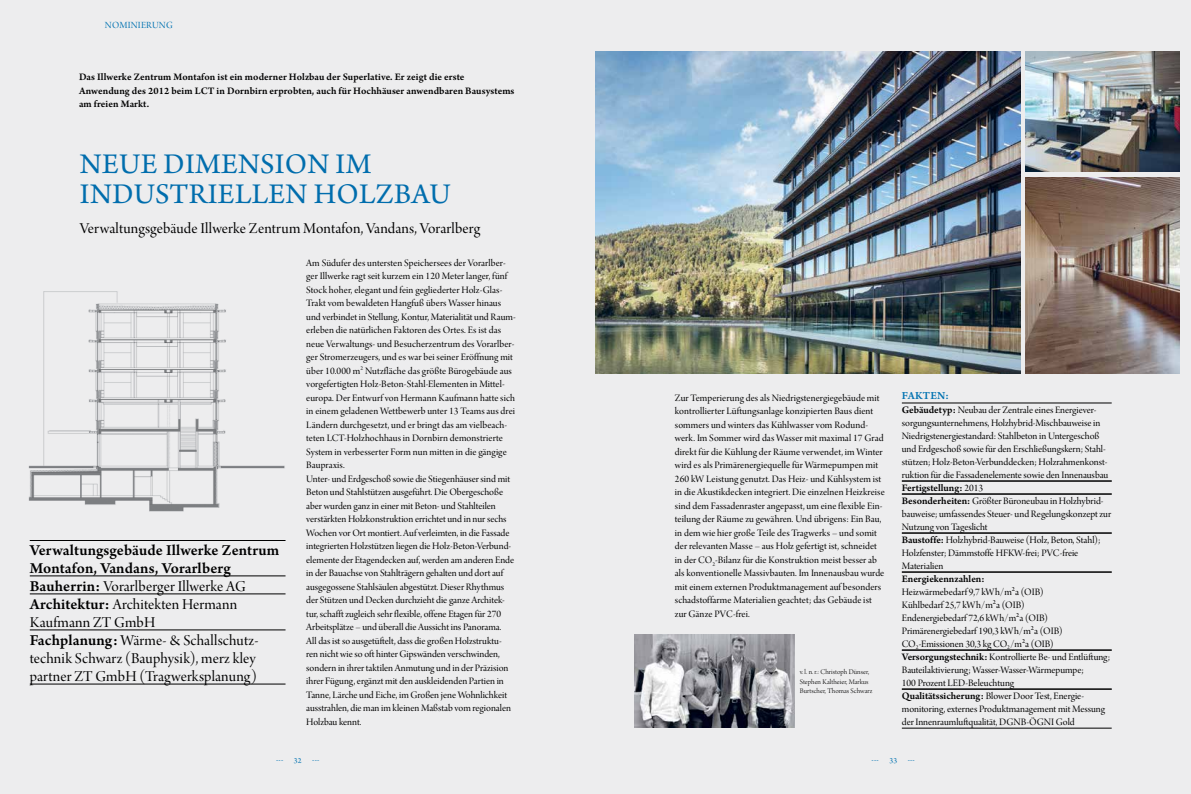
<style>
.page{position:relative;width:1191px;height:794px;background:#fff}
.page>*{position:absolute;margin:0;border:0;box-sizing:border-box;transform-origin:0 0}
.t1{font:30px/30px "Arno Pro";letter-spacing:.01em;color:#006dad}
.t2{font:16px/18px "Arno Pro Display";letter-spacing:.005em;color:#000}
.t3{font:600 16px/18px "Arno Pro";letter-spacing:.005em;color:#000}
.t4{font:600 11.4px "Arno Pro";color:#0072b1}
.t5{font:10.5px/13.5px "Arno Pro Display";color:#000}
.t6{font:600 10.5px/13.5px "Arno Pro";letter-spacing:.01em;color:#000}
.t7{font:10px "Arno Pro Display";color:#0072b1}
.t8{font:8px "Arno Pro";color:#0072b1}
.t9{font:7.5px/9.5px "Arno Pro Light Display";letter-spacing:.01em;color:#000}
.s1{font-family:"Arno Pro";font-weight:600}
.s2{font-family:"Arno Pro Display";font-weight:400}
</style>
<div class="page">
<div style="left:0;top:0;width:595px;height:794px;background:#ededee"></div>
<div style="left:595px;top:0;width:596px;height:794px;background:#ededee"></div>
<hr style="left:30px;top:540px;width:255px;height:1px;background:#000">
<hr style="left:30px;top:576px;width:255px;height:1px;background:#000">
<hr style="left:30px;top:594px;width:255px;height:1px;background:#000">
<hr style="left:30px;top:630px;width:255px;height:1px;background:#000">
<hr style="left:30px;top:684px;width:255px;height:1px;background:#000">
<img style="left:595px;top:51px;width:425px;height:323px">
<img style="left:1025px;top:177px;width:154px;height:197px">
<img style="left:1025px;top:51px;width:154px;height:121px">
<hr style="left:902px;top:403px;width:209px;height:1px;background:#000">
<hr style="left:902px;top:481px;width:209px;height:1px;background:#000">
<hr style="left:902px;top:494px;width:209px;height:1px;background:#000">
<hr style="left:902px;top:533px;width:209px;height:1px;background:#000">
<hr style="left:902px;top:572px;width:209px;height:1px;background:#000">
<hr style="left:902px;top:650px;width:209px;height:1px;background:#000">
<hr style="left:902px;top:689px;width:209px;height:1px;background:#000">
<hr style="left:902px;top:728px;width:209px;height:1px;background:#000">
<img style="left:634px;top:634px;width:160px;height:93px">
<img style="left:28px;top:291px;width:257px;height:221px">
<p class="t7" style="left:105px;top:20px;width:30px">NOMINIERUNG</p>
<p class="t6" style="left:79px;top:71px;width:387px">Das Illwerke Zentrum Montafon ist ein moderner Holzbau der Superlative. Er zeigt die erste<br>Anwendung des 2012 beim LCT</p>
<p class="t6" style="left:217px;top:84px;width:299px">in Dornbirn erprobten, auch für Hochhäuser anwendbaren Bausystems</p>
<p class="t6" style="left:79px;top:98px;width:72px">am freien Markt.</p>
<h1 class="t1" style="left:80px;top:151px;width:372px">NEUE DIMENSION IM<br>INDUSTRIELLEN HOLZBAU</h1>
<h2 class="t2" style="left:80px;top:220px;width:402px">Verwaltungsgebäude Illwerke Zentrum Montafon, Vandans, Vorarlberg</h2>
<h2 class="t3" style="left:30px;top:542px;width:251px">Verwaltungsgebäude Illwerke Zentrum<br>Montafon, Vandans, Vorarlberg</h2>
<h2 class="t2" style="left:30px;top:578px;width:230px"><span class="s1">Bauherrin:</span> Vorarlberger Illwerke AG <span class="s1">Architektur:</span> Architekten Hermann Kaufmann ZT GmbH<br><span class="s1">Fachplanung:</span> Wärme- &amp; Schallschutz&shy;technik Schwarz (Bauphysik), merz kley partner ZT GmbH (Tragwerksplanung)</h2>
<p class="t5" style="left:306px;top:256px;width:211px">Am Südufer des untersten Speichersees der Vorarlber&shy;ger Illwerke ragt seit kurzem ein 120 Meter langer, fünf Stock hoher, elegant und fein gegliederter Holz-Glas-Trakt vom bewaldeten Hangfuß übers Wasser hinaus und verbindet in Stellung, Kontur, Materialität und Raum&shy;erleben die natürlichen Faktoren des Ortes. Es ist das neue Verwaltungs- und Besucherzentrum des Vorarlber&shy;ger Stromerzeugers, und es war bei seiner Eröffnung mit über 10.000 m<sup>2</sup> Nutzfläche das größte Bürogebäude aus vorgefertigten Holz-Beton-Stahl-Elementen in Mittel&shy;europa. Der Entwurf von Hermann Kaufmann hatte sich in einem geladenen Wettbewerb unter 13 Teams aus drei Ländern durchgesetzt, und er bringt das am vielbeach&shy;teten LCT-Holzhochhaus in Dornbirn demonstrierte System in verbesserter Form nun mitten in die gängige Baupraxis.<br>Unter- und Erdgeschoß sowie die Stiegenhäuser sind mit Beton und Stahlstützen ausgeführt. Die Obergeschoße aber wurden ganz in einer mit Beton- und Stahlteilen verstärkten Holzkonstruktion errichtet und in nur sechs Wochen vor Ort montiert. Auf verleimten, in die Fassade integrierten Holzstützen liegen die Holz-Beton-Verbund&shy;elemente der Etagendecken auf, werden am anderen Ende in der Bauachse von Stahlträgern gehalten und dort auf ausgegossene Stahlsäulen abgestützt. Dieser Rhythmus der Stützen und Decken durchzieht die ganze Architek&shy;tur, schafft zugleich sehr flexible, offene Etagen für 270<br>Arbeitsplätze – und überall die Aussicht ins Panorama.<br>All das ist so ausgetüftelt, dass die großen Holzstruktu&shy;ren nicht wie so oft hinter Gipswänden verschwinden, sondern in ihrer taktilen Anmutung und in der Präzision ihrer Fügung, ergänzt mit den auskleidenden Partien in Tanne, Lärche und Eiche, im Großen jene Wohnlichkeit ausstrahlen, die man im kleinen Maßstab vom regionalen Holzbau kennt.</p>
<p class="t5" style="left:675px;top:391px;width:211px">Zur Temperierung des als Niedrigstenergiegebäude mit kontrollierter Lüftungsanlage konzipierten Baus dient sommers und winters das Kühlwasser vom Rodund&shy;werk. Im Sommer wird das Wasser mit maximal 17 Grad direkt für die Kühlung der Räume verwendet, im Winter wird es als Primärenergiequelle für Wärmepumpen mit 260 kW Leistung genutzt. Das Heiz- und Kühlsystem ist in die Akustikdecken integriert. Die einzelnen Heizkreise sind dem Fassadenraster angepasst, um eine flexible Ein&shy;teilung der Räume zu gewähren. Und übrigens: Ein Bau, in dem wie hier große Teile des Tragwerks – und somit der relevanten Masse – aus Holz gefertigt ist, schneidet in der CO<sub>2</sub>-Bilanz für die Konstruktion meist besser ab als konventionelle Massivbauten. Im Innenausbau wurde mit einem externen Produktmanagement auf besonders schadstoffarme Materialien geachtet; das Gebäude ist zur Gänze PVC-frei.</p>
<p class="t9" style="left:799px;top:667px;width:74px">v. l. n. r.: Christoph Dünser,<br>Stephen Kaltheier, Markus<br>Burtscher, Thomas Schwarz</p>
<p class="t4" style="left:901px;top:389px;width:49px">Fakten:</p>
<p class="t5" style="left:902px;top:404px;width:208px;line-height:13px"><span class="s1">Gebäudetyp:</span> Neubau der Zentrale eines Energiever&shy;sorgungsunternehmens, Holzhybrid-Mischbauweise in Niedrigstenergiestandard: Stahlbeton in Untergeschoß und Erdgeschoß sowie für den Erschließungskern; Stahl&shy;stützen; Holz-Beton-Verbunddecken; Holzrahmenkonst&shy;ruktion für die Fassadenelemente sowie den Innenausbau</p>
<p class="t6" style="left:902px;top:482px;width:83px">Fertigstellung: <span class="s2">2013</span></p>
<p class="t5" style="left:902px;top:495px;width:211px;line-height:13px"><span class="s1">Besonderheiten:</span> Größter Büroneubau in Holzhybrid&shy;bauweise; umfassendes Steuer- und Regelungskonzept zur Nutzung von Tageslicht<br><span class="s1">Baustoffe:</span> Holzhybrid-Bauweise (Holz, Beton, Stahl); Holzfenster; Dämmstoffe HFKW-frei; PVC-freie Materialien</p>
<p class="t6" style="left:902px;top:573px;width:84px">Energiekennzahlen:</p>
<p class="t5" style="left:902px;top:586px;width:210px;line-height:13px">Heizwärmebedarf 9,7 kWh/m²a (OIB)<br>Kühlbedarf 25,7 kWh/m²a (OIB)<br>Endenergiebedarf 72,6 kWh/m²a (OIB)<br>Primärenergiebedarf 190,3 kWh/m²a (OIB)<br>CO<sub>2</sub>-Emissionen 30,3 kg CO<sub>2</sub>/m²a (OIB)<br><span class="s1">Versorgungstechnik:</span> Kontrollierte Be- und Entlüftung; Bauteilaktivierung; Wasser-Wasser-Wärmepumpe;<br>100 Prozent LED -Beleuchtung<br><span class="s1">Qualitätssicherung:</span> Blower Door Test, Energie&shy;monitoring, externes Produktmanagement mit Messung der Innenraumluftqualität, DGN</p>
<p class="t5" style="left:1020px;top:716px;width:23px">B-ÖGNI</p>
<p class="t5" style="left:1055px;top:716px;width:20px">Gold</p>
<p class="t8" style="left:276px;top:756px;width:9px">---</p>
<p class="t8" style="left:294px;top:756px;width:9px">32</p>
<p class="t8" style="left:312px;top:756px;width:9px">---</p>
<p class="t8" style="left:871px;top:756px;width:9px">---</p>
<p class="t8" style="left:889px;top:756px;width:9px">33</p>
<p class="t8" style="left:907px;top:756px;width:9px">---</p>
</div>
